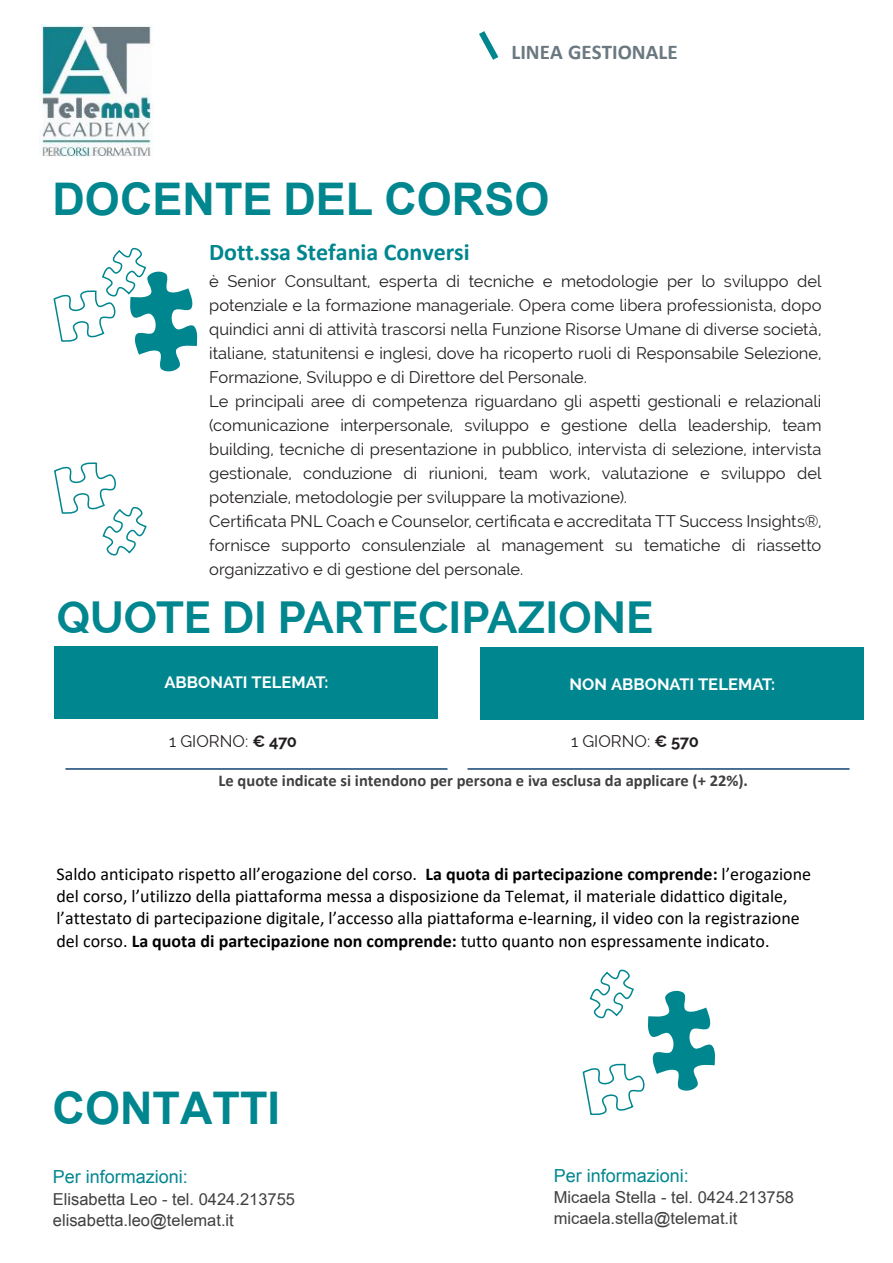
<style>
.page{position:relative;width:893px;height:1263px;background:#fff}
.page>*{position:absolute;margin:0;border:0;box-sizing:border-box;transform-origin:0 0}
.t1{font:700 45px "Arial";color:#00868f}
.t2{font:700 45px "Raleway";color:#00868f}
.t3{font:700 24px "Calibri";color:#00868f}
.t4{font:700 21px "Calibri";color:#6a7880}
.t5{font:18px/22.2px "Calibri";color:#000}
.t6{font:18px "Arial";color:#00868f}
.t7{font:18px "Arial";color:#00868f}
.t8{font:16.5px/24px "Raleway";color:#231f20}
.t9{font:16.5px/21px "Arial";color:#404040}
.t10{font:700 16.5px "Calibri";color:#404040}
.t11{font:700 16.5px "Raleway";color:#fff}
.s1{font-weight:700}
.s2{font-style:inherit}
</style>
<div class="page">
<svg style="left:479px;top:31px;width:20px;height:29px"></svg>
<svg style="left:53px;top:248px;width:145px;height:124px"></svg>
<svg style="left:54px;top:462px;width:93px;height:93px"></svg>
<svg style="left:582px;top:970px;width:133px;height:146px"></svg>
<div style="left:54px;top:646px;width:383px;height:72px;background:#00868f"></div>
<div style="left:480px;top:648px;width:383px;height:72px;background:#00868f"></div>
<hr style="left:65px;top:768px;width:382px;height:2px;background:#144372">
<hr style="left:467px;top:768px;width:382px;height:2px;background:#144372">
<img style="left:40px;top:25px;width:114px;height:131px">
<p class="t4" style="left:511px;top:37px;width:168px">LINEA GESTIONALE</p>
<h1 class="t1" style="left:52px;top:169px;width:498px">DOCENTE DEL CORSO</h1>
<h2 class="t3" style="left:209px;top:235px;width:262px">Dott.ssa Stefania Conversi</h2>
<p class="t8" style="left:209px;top:269px;width:614px">è Senior Consultant, esperta di tecniche e metodologie per lo sviluppo del potenziale e la formazione manageriale. Opera come libera professionista, dopo quindici anni di attività trascorsi nella Funzione Risorse Umane di diverse società, italiane, statunitensi e inglesi, dove ha ricoperto ruoli di Responsabile Selezione, Formazione, Sviluppo e di Direttore del Personale.<br>Le principali aree di competenza riguardano gli aspetti gestionali e relazionali (comunicazione interpersonale, sviluppo e gestione della leadership, team building, tecniche di presentazione in pubblico, intervista di selezione, intervista gestionale, conduzione di riunioni, team work, valutazione e sviluppo del potenziale, metodologie per sviluppare la motivazione).<br>Certificata PNL Coach e Counselor, certificata e accreditata TT Success Insights®, fornisce supporto consulenziale al management su tematiche di riassetto organizzativo e di gestione del personale.</p>
<h1 class="t2" style="left:57px;top:591px;width:598px">QUOTE DI PARTECIPAZIONE</h1>
<p class="t11" style="left:164px;top:673px;width:165px">ABBONATI TELEMAT:</p>
<p class="t11" style="left:570px;top:675px;width:207px">NON ABBONATI TELEMAT:</p>
<p class="t8" style="left:169px;top:729px;width:129px">1 GIORNO: <span class="s1">€ 470</span></p>
<p class="t8" style="left:571px;top:729px;width:129px">1 GIORNO: <span class="s1">€ 570</span></p>
<p class="t10" style="left:219px;top:769px;width:531px">Le quote indicate si intendono per persona e iva esclusa da applicare (+ 22%).</p>
<p class="t5" style="left:57px;top:862px;width:756px">Saldo anticipato rispetto all’erogazione del corso. <span class="s1">La quota di partecipazione comprende:</span> l’erogazione del corso, l’utilizzo della piattaforma messa a disposizione da Telemat, il materiale didattico digitale, l’attestato di partecipazione digitale, l’accesso alla piattaforma e-learning, il video con la registrazione del corso. <span class="s1">La quota di partecipazione non comprende:</span> tutto quanto non espressamente indicato.</p>
<h1 class="t1" style="left:53px;top:1078px;width:229px">CONTATTI</h1>
<p class="t6" style="left:53px;top:1165px;width:137px">Per informazioni:</p>
<p class="t9" style="left:53px;top:1189px;width:244px">Elisabetta Leo - tel. <span class="s2">0424.213755 </span>elisabetta.leo@<span class="s2">telemat</span>.it</p>
<p class="t7" style="left:554px;top:1163px;width:137px">Per informazioni:</p>
<p class="t9" style="left:554px;top:1187px;width:242px">Micaela Stella <span class="s2">- tel. 0424.213758 </span>micaela.stella<span class="s2">@telemat.it</span></p>
</div>
